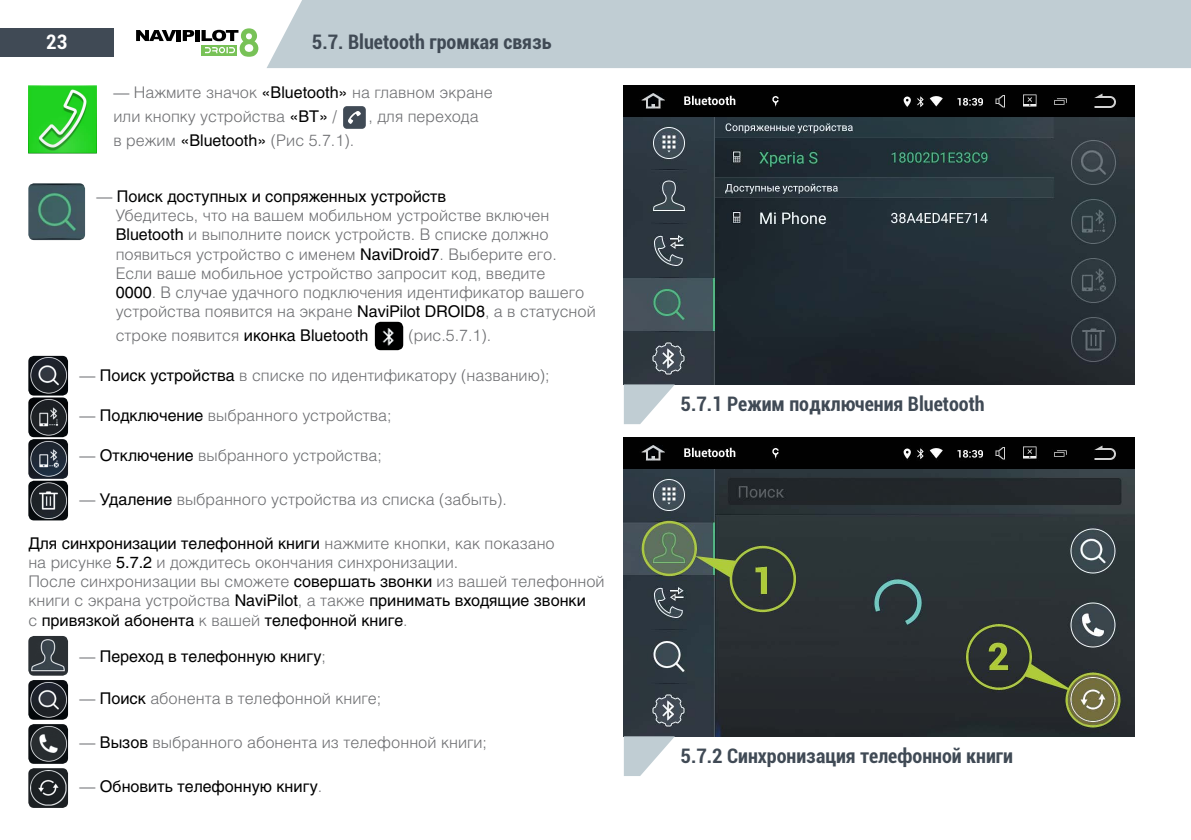
<style>
.page{position:relative;width:1191px;height:840px;background:#fff}
.page>*{position:absolute;margin:0;border:0;box-sizing:border-box;transform-origin:0 0}
.t1{font:700 condensed 20px "Roboto";color:#404a55}
.t2{font:700 condensed 20px "Roboto";color:#fff}
.t3{font:300 16px/19.2px "Helios";color:#6d6e71}
.t4{font:16px "Helios";color:#000}
.s1{font-weight:400;color:#000}
.s2{font-weight:300;color:#6d6e71}
</style>
<div class="page">
<div style="left:267px;top:0;width:924px;height:68px;background:#c0cdd3"></div>
<div style="left:0;top:28px;width:113px;height:29px;background:#404a55"></div>
<svg style="left:136px;top:30px;width:40px;height:11px"></svg>
<hr style="left:177px;top:30px;width:4px;height:11px;background:#000">
<svg style="left:183px;top:30px;width:11px;height:11px"></svg>
<div style="left:195px;top:30px;width:5px;height:11px;background:#000"></div>
<svg style="left:201px;top:28px;width:57px;height:29px"></svg>
<img style="left:28px;top:85px;width:68px;height:68px">
<svg style="left:343px;top:106px;width:23px;height:23px"></svg>
<img style="left:624px;top:85px;width:510px;height:299px">
<img style="left:624px;top:437px;width:510px;height:299px">
<svg style="left:624px;top:384px;width:51px;height:40px"></svg>
<svg style="left:624px;top:736px;width:51px;height:39px"></svg>
<img style="left:28px;top:183px;width:57px;height:57px">
<img style="left:375px;top:321px;width:28px;height:29px">
<img style="left:28px;top:397px;width:40px;height:40px">
<img style="left:28px;top:439px;width:40px;height:39px">
<img style="left:28px;top:355px;width:40px;height:40px">
<img style="left:28px;top:680px;width:40px;height:39px">
<img style="left:28px;top:480px;width:40px;height:40px">
<img style="left:28px;top:636px;width:40px;height:39px">
<img style="left:28px;top:724px;width:40px;height:39px">
<img style="left:28px;top:768px;width:40px;height:39px">
<p class="t2" style="left:46px;top:28px;width:23px">23</p>
<p class="t1" style="left:312px;top:28px;width:241px">5.7. Bluetooth громкая связь</p>
<p class="t3" style="left:113px;top:80px;width:381px;line-height:24px">— Нажмите значок <span class="s1">«Bluetooth»</span> на главном экране или кнопку устройства <span class="s1">«BT»</span> /</p>
<p class="t3" style="left:368px;top:106px;width:112px">, для перехода</p>
<p class="t3" style="left:113px;top:130px;width:242px">в режим <span class="s1">«Bluetooth»</span> (Рис 5.7.1).</p>
<p class="t3" style="left:116px;top:186px;width:481px;text-indent:-19px">— <span class="s1">Поиск доступных и сопряженных устройств<br></span>Убедитесь, что на вашем мобильном устройстве включен <span class="s1">Bluetooth</span> и выполните поиск устройств. В списке должно появиться устройство с именем <span class="s1">NaviDroid7</span>. Выберите его.<br>Если ваше мобильное устройство запросит код, введите<br><span class="s1">0000</span>. В случае удачного подключения идентификатор вашего устройства появится на экране <span class="s1">NaviPilot DROID8</span>, а в статусной</p>
<p class="t4" style="left:116px;top:326px;width:254px"><span class="s2">строке появится</span> иконка Bluetooth</p>
<p class="t3" style="left:408px;top:325px;width:84px">(рис.5.7.1).</p>
<p class="t3" style="left:79px;top:365px;width:472px">— <span class="s1">Поиск устройства</span> в списке по идентификатору (названию);</p>
<p class="t3" style="left:79px;top:405px;width:314px">— <span class="s1">Подключение</span> выбранного устройства;</p>
<p class="t3" style="left:79px;top:445px;width:304px">— <span class="s1">Отключение</span> выбранного устройства;</p>
<p class="t3" style="left:79px;top:489px;width:429px">— <span class="s1">Удаление</span> выбранного устройства из списка (забыть).</p>
<p class="t3" style="left:28px;top:533px;width:578px"><span class="s1">Для синхронизации телефонной книги</span> нажмите кнопки, как показано<br>на рисунке <span class="s1">5.7.2</span> и дождитесь окончания синхронизации.<br>После синхронизации вы сможете <span class="s1">совершать звонки</span> из вашей телефонной книги с экрана устройства <span class="s1">NaviPilot</span>, а также <span class="s1">принимать входящие звонки<br></span>с <span class="s1">привязкой абонента</span> к вашей <span class="s1">телефонной книге</span>.</p>
<p class="t4" style="left:79px;top:646px;width:248px"><span class="s2">—</span> Переход в телефонную книгу<span class="s2">;</span></p>
<p class="t3" style="left:79px;top:687px;width:303px">— <span class="s1">Поиск</span> абонента в телефонной книге;</p>
<p class="t3" style="left:79px;top:731px;width:409px">— <span class="s1">Вызов</span> выбранного абонента из телефонной книги;</p>
<p class="t4" style="left:79px;top:776px;width:244px"><span class="s2">—</span> Обновить телефонную книгу<span class="s2">.</span></p>
<p class="t1" style="left:680px;top:390px;width:306px">5.7.1 Режим подключения Bluetooth</p>
<p class="t1" style="left:680px;top:741px;width:334px">5.7.2 Синхронизация телефонной книги</p>
</div>
